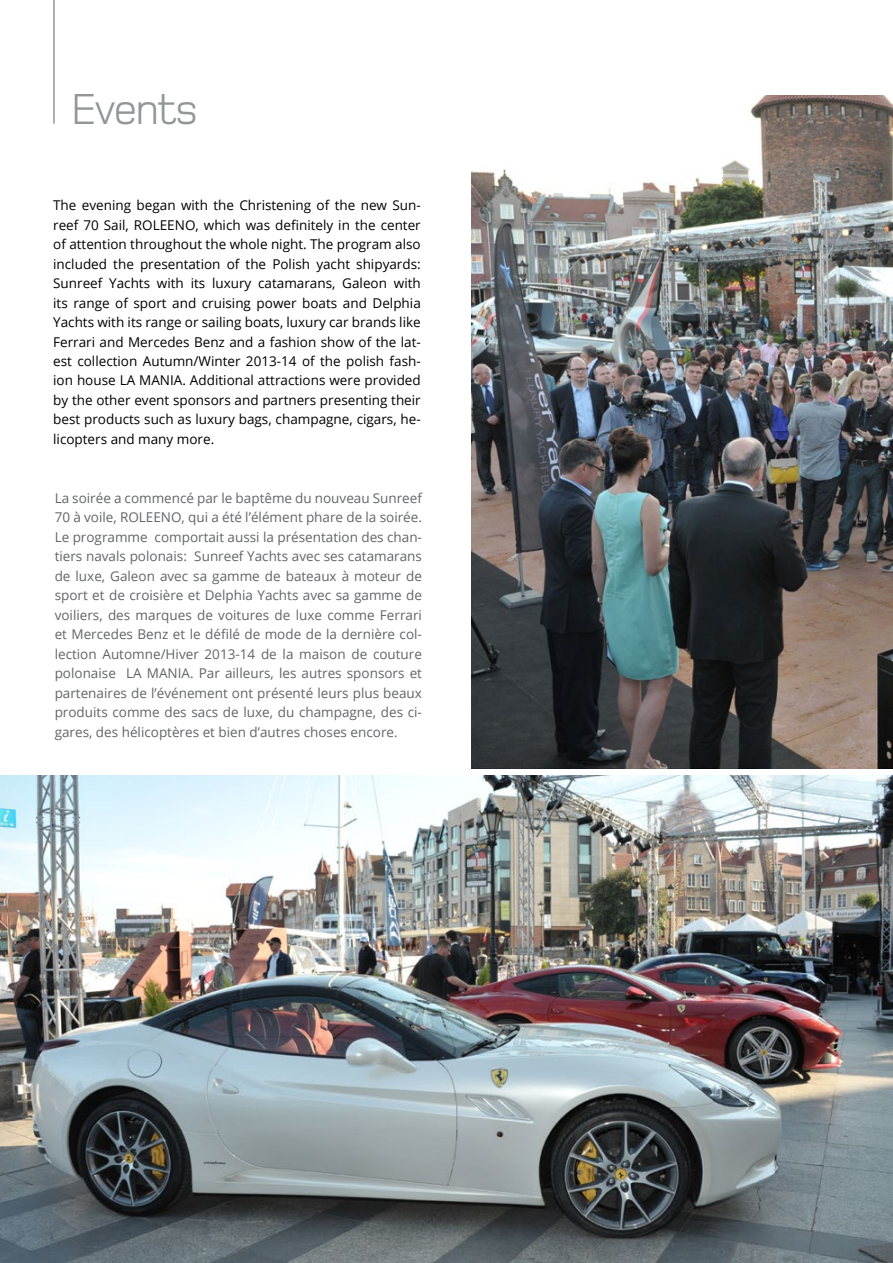
<style>
.page{position:relative;width:893px;height:1263px;background:#fff}
.page>*{position:absolute;margin:0;border:0;box-sizing:border-box;transform-origin:0 0}
.t1{font:45px "Foundry Monoline PL";letter-spacing:-.05em;color:#939598}
.t2{font:13.5px/19.5px "Open Sans";color:#636466;text-align:justify}
.t3{font:13.5px/19.5px "Open Sans";color:#000;text-align:justify}
</style>
<div class="page">
<hr style="left:53px;top:0;width:2px;height:124px;background:#939598">
<img style="left:0;top:776px;width:893px;height:487px">
<img style="left:471px;top:96px;width:422px;height:672px">
<h1 class="t1" style="left:71px;top:85px;width:128px">Events</h1>
<p class="t3" style="left:53px;top:195px;width:369px">The evening began with the Christening of the new Sun&shy;reef 70 Sail, ROLEENO, which was definitely in the center of attention throughout the whole night. The program also included the presentation of the Polish yacht shipyards:<br>Sunreef Yachts with its luxury catamarans, Galeon with its range of sport and cruising power boats and Delphia Yachts with its range or sailing boats, luxury car brands like Ferrari and Mercedes Benz and a fashion show of the lat&shy;est collection Autumn/Winter 2013-14 of the polish fash&shy;ion house LA MANIA. Additional attractions were provided by the other event sponsors and partners presenting their best products such as luxury bags, champagne, cigars, he&shy;licopters and many more.</p>
<p class="t2" style="left:55px;top:488px;width:369px">La soirée a commencé par le baptême du nouveau Sunreef 70 à voile, ROLEENO, qui a été l’élément phare de la soirée.<br>Le programme comportait aussi la présentation des chan&shy;tiers navals polonais: Sunreef Yachts avec ses catamarans de luxe, Galeon avec sa gamme de bateaux à moteur de sport et de croisière et Delphia Yachts avec sa gamme de voiliers, des marques de voitures de luxe comme Ferrari et Mercedes Benz et le défilé de mode de la dernière col&shy;lection Automne/Hiver 2013-14 de la maison de couture polonaise LA MANIA. Par ailleurs, les autres sponsors et partenaires de l’événement ont présenté leurs plus beaux produits comme des sacs de luxe, du champagne, des ci&shy;gares, des hélicoptères et bien d’autres choses encore.</p>
</div>
